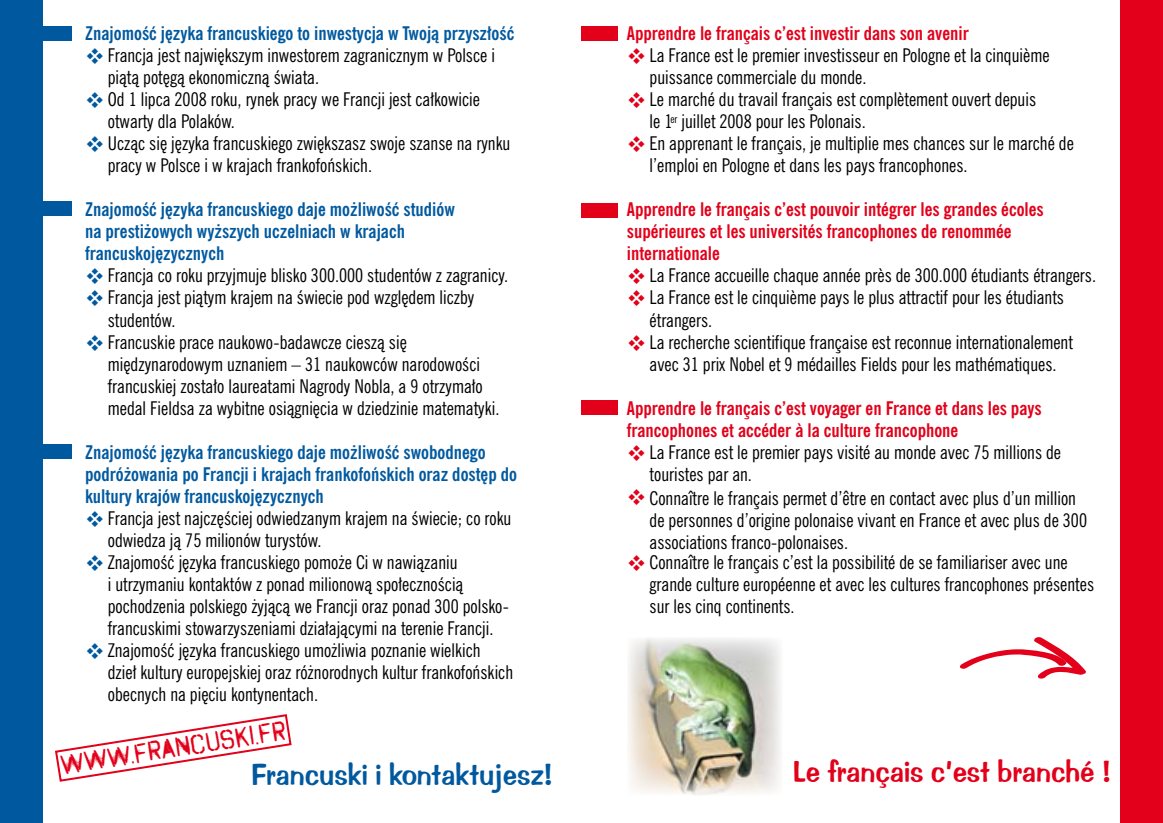
<style>
.page{position:relative;width:1163px;height:823px;background:#fff}
.page>*{position:absolute;margin:0;border:0;box-sizing:border-box;transform-origin:0 0}
.t1{font:28px "EFN Populus";color:#00599f}
.t2{font:28px "EFN Populus";color:#e2001a}
.t3{font:28px "Octin Spraypaint Free";color:#e2001a}
.t4{font:17px/22px "News Goth Cn PL";color:#000}
.t5{font:700 17px/22px "News Goth Cn PL";color:#00599f}
.t6{font:700 17px/22px "News Goth Cn PL";color:#e2001a}
.s1{color:#00599f}
.s2{color:#e2001a}
</style>
<div class="page">
<div style="left:0;top:0;width:42px;height:822px;background:#00599f"></div>
<div style="left:34px;top:26px;width:38px;height:15px;background:#00599f"></div>
<div style="left:34px;top:201px;width:38px;height:14px;background:#00599f"></div>
<div style="left:34px;top:443px;width:38px;height:15px;background:#00599f"></div>
<div style="left:581px;top:26px;width:37px;height:15px;background:#e2001a"></div>
<div style="left:581px;top:203px;width:37px;height:15px;background:#e2001a"></div>
<div style="left:581px;top:400px;width:37px;height:14px;background:#e2001a"></div>
<div style="left:1120px;top:0;width:42px;height:822px;background:#e2001a"></div>
<img style="left:628px;top:638px;width:152px;height:157px">
<svg style="left:960px;top:637px;width:126px;height:41px"></svg>
<svg style="left:55px;top:714px;width:237px;height:68px"></svg>
<p class="t5" style="left:85px;top:22px;width:430px">Znajomość języka francuskiego to inwestycja w Twoją przyszłość</p>
<p class="t4" style="left:108px;top:44px;width:388px;text-indent:-23px"><span class="s1">❖</span> Francja jest największym inwestorem zagranicznym w Polsce i piątą potęgą ekonomiczną świata.</p>
<p class="t4" style="left:108px;top:88px;width:374px;text-indent:-23px"><span class="s1">❖</span> Od 1 lipca 2008 roku, rynek pracy we Francji jest całkowicie otwarty dla Polaków.</p>
<p class="t4" style="left:108px;top:132px;width:404px;text-indent:-23px"><span class="s1">❖</span> Ucząc się języka francuskiego zwiększasz swoje szanse na rynku pracy w Polsce i w krajach frankofońskich.</p>
<p class="t5" style="left:85px;top:198px;width:371px">Znajomość języka francuskiego daje możliwość studiów na prestiżowych wyższych uczelniach w krajach francuskojęzycznych</p>
<p class="t4" style="left:85px;top:264px;width:424px"><span class="s1">❖</span> Francja co roku przyjmuje blisko 300.000 studentów z zagranicy.</p>
<p class="t4" style="left:108px;top:286px;width:368px;text-indent:-23px"><span class="s1">❖</span> Francja jest piątym krajem na świecie pod względem liczby studentów.</p>
<p class="t4" style="left:108px;top:330px;width:393px;text-indent:-23px"><span class="s1">❖</span> Francuskie prace naukowo-badawcze cieszą się międzynarodowym uznaniem – 31 naukowców narodowości francuskiej zostało laureatami Nagrody Nobla, a 9 otrzymało medal Fieldsa za wybitne osiągnięcia w dziedzinie matematyki.</p>
<p class="t5" style="left:85px;top:440px;width:433px">Znajomość języka francuskiego daje możliwość swobodnego podróżowania po Francji i krajach frankofońskich oraz dostęp do kultury krajów francuskojęzycznych</p>
<p class="t4" style="left:108px;top:506px;width:405px;text-indent:-23px"><span class="s1">❖</span> Francja jest najczęściej odwiedzanym krajem na świecie; co roku odwiedza ją 75 milionów turystów.</p>
<p class="t4" style="left:108px;top:550px;width:402px;text-indent:-23px"><span class="s1">❖</span> Znajomość języka francuskiego pomoże Ci w nawiązaniu<br>i utrzymaniu kontaktów z ponad milionową społecznością pochodzenia polskiego żyjącą we Francji oraz ponad 300 polsko&shy;francuskimi stowarzyszeniami działającymi na terenie Francji.</p>
<p class="t4" style="left:108px;top:638px;width:407px;text-indent:-23px"><span class="s1">❖</span> Znajomość języka francuskiego umożliwia poznanie wielkich dzieł kultury europejskiej oraz różnorodnych kultur frankofońskich obecnych na pięciu kontynentach.</p>
<h1 class="t3" style="left:59px;top:749px;width:228px;rotate:-9deg">www.francuski.fr</h1>
<p class="t6" style="left:626px;top:22px;width:343px">Apprendre le français c’est investir dans son avenir</p>
<p class="t4" style="left:649px;top:44px;width:401px;text-indent:-23px"><span class="s2">❖</span> La France est le premier investisseur en Pologne et la cinquième puissance commerciale du monde.</p>
<p class="t4" style="left:649px;top:88px;width:388px;text-indent:-23px"><span class="s2">❖</span> Le marché du travail français est complètement ouvert depuis le 1<sup>er</sup> juillet 2008 pour les Polonais.</p>
<p class="t4" style="left:649px;top:132px;width:426px;text-indent:-23px"><span class="s2">❖</span> En apprenant le français, je multiplie mes chances sur le marché de l’emploi en Pologne et dans les pays francophones.</p>
<p class="t6" style="left:626px;top:198px;width:418px">Apprendre le français c’est pouvoir intégrer les grandes écoles supérieures et les universités francophones de renommée internationale</p>
<p class="t4" style="left:626px;top:264px;width:470px"><span class="s2">❖</span> La France accueille chaque année près de 300.000 étudiants étrangers.</p>
<p class="t4" style="left:649px;top:286px;width:416px;text-indent:-23px"><span class="s2">❖</span> La France est le cinquième pays le plus attractif pour les étudiants étrangers.</p>
<p class="t4" style="left:626px;top:330px;width:447px;text-align:center"><span class="s2">❖</span> La recherche scientifique française est reconnue internationalement avec 31 prix Nobel et 9 médailles Fields pour les mathématiques.</p>
<p class="t6" style="left:626px;top:396px;width:416px">Apprendre le français c’est voyager en France et dans les pays francophones et accéder à la culture francophone</p>
<p class="t4" style="left:649px;top:440px;width:413px;text-indent:-23px"><span class="s2">❖</span> La France est le premier pays visité au monde avec 75 millions de touristes par an.</p>
<p class="t4" style="left:649px;top:486px;width:439px;text-indent:-23px"><span class="s2">❖</span> Connaître le français permet d’être en contact avec plus d’un million de personnes d’origine polonaise vivant en France et avec plus de 300 associations franco-polonaises.</p>
<p class="t4" style="left:649px;top:550px;width:446px;text-indent:-23px"><span class="s2">❖</span> Connaître le français c’est la possibilité de se familiariser avec une grande culture européenne et avec les cultures francophones présentes sur les cinq continents.</p>
<h1 class="t1" style="left:251px;top:755px;width:303px">Francuski i kontaktujesz!</h1>
<h1 class="t2" style="left:792px;top:752px;width:320px">Le français c’est branché !</h1>
</div>
